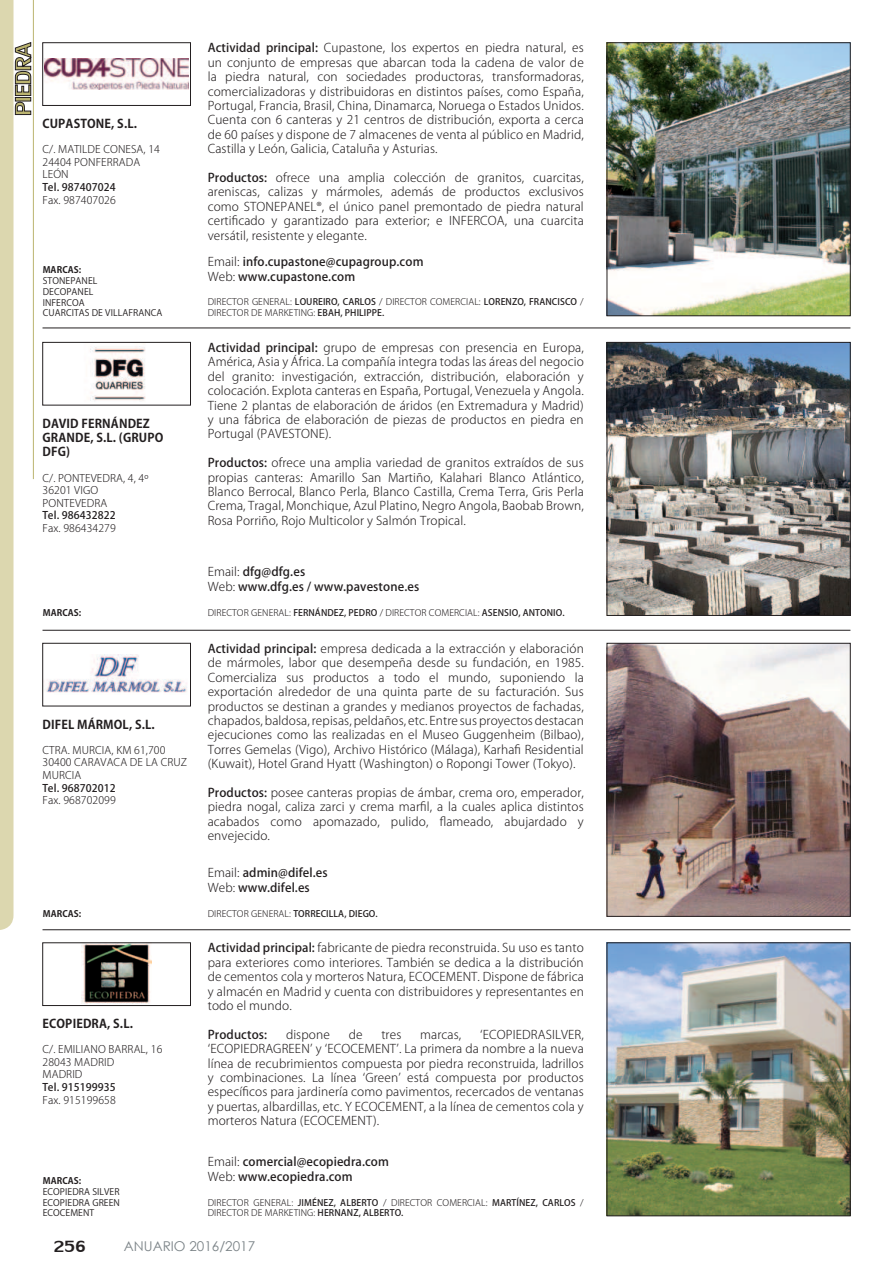
<style>
.page{position:relative;width:893px;height:1263px;background:#fff}
.page>*{position:absolute;margin:0;border:0;box-sizing:border-box;transform-origin:0 0}
.t1{font:24px "Lily UPC";color:#231f20}
.t2{font:13.5px "Century Gothic";color:#7b8387}
.t3{font:300 12px/14.4px "Koz Go Pro";letter-spacing:.01em;color:#231f20;text-align:justify}
.t4{font:500 12px/14.4px "Koz Go Pro";letter-spacing:.01em;color:#231f20}
.t5{font:700 12px/14.4px "Koz Go Pro";letter-spacing:.01em;color:#231f20}
.t6{font:300 10.5px/12.6px "Koz Go Pro";letter-spacing:.01em;color:#231f20}
.t7{font:500 10.5px "Koz Go Pro";letter-spacing:.01em;color:#231f20}
.t8{font:300 9px/10.5px "Koz Go Pro";letter-spacing:.01em;color:#231f20}
.t9{font:9px/10.8px "Koz Go Pro";letter-spacing:.01em;color:#231f20}
.t10{font:500 9px "Koz Go Pro";letter-spacing:.01em;color:#231f20}
.t11{font:700 9px "Koz Go Pro";letter-spacing:.01em;color:#231f20}
.s1{font-weight:500}
.s2{font-weight:300}
</style>
<div class="page">
<svg style="left:0;top:0;width:31px;height:930px"></svg>
<hr style="left:33px;top:0;width:1px;height:479px;background:#bbb470">
<hr style="left:43px;top:328px;width:807px;height:1px;background:#231f20">
<hr style="left:43px;top:630px;width:807px;height:1px;background:#231f20">
<hr style="left:43px;top:929px;width:807px;height:1px;background:#231f20">
<img style="left:609px;top:45px;width:239px;height:269px">
<div style="left:607px;top:43px;width:243px;height:273px;border:1px solid #231f20"></div>
<img style="left:45px;top:58px;width:143px;height:32px">
<div style="left:43px;top:43px;width:148px;height:63px;border:1px solid #231f20"></div>
<img style="left:609px;top:344px;width:239px;height:270px">
<div style="left:607px;top:342px;width:243px;height:274px;border:1px solid #231f20"></div>
<img style="left:90px;top:346px;width:56px;height:55px">
<div style="left:43px;top:342px;width:148px;height:63px;border:1px solid #231f20"></div>
<img style="left:609px;top:645px;width:239px;height:269px">
<div style="left:607px;top:643px;width:243px;height:273px;border:1px solid #231f20"></div>
<img style="left:46px;top:655px;width:141px;height:38px">
<div style="left:43px;top:643px;width:148px;height:63px;border:1px solid #231f20"></div>
<img style="left:609px;top:944px;width:239px;height:270px">
<div style="left:607px;top:942px;width:243px;height:274px;border:1px solid #231f20"></div>
<img style="left:82px;top:944px;width:69px;height:60px">
<div style="left:43px;top:942px;width:148px;height:64px;border:1px solid #231f20"></div>
<p class="t5" style="left:43px;top:117px;width:96px">CUPASTONE, S.L.</p>
<p class="t6" style="left:43px;top:143px;width:119px">C/. MATILDE CONESA, 14<br>24404 PONFERRADA<br>LEÓN</p>
<p class="t7" style="left:43px;top:180px;width:75px">Tel. 987407024</p>
<p class="t6" style="left:43px;top:193px;width:75px">Fax. 987407026</p>
<p class="t11" style="left:43px;top:264px;width:40px">MARCAS:</p>
<p class="t9" style="left:43px;top:275px;width:121px">STONEPANEL<br>DECOPANEL<br>INFERCOA<br>CUARCITAS DE VILLAFRANCA</p>
<p class="t5" style="left:43px;top:417px;width:122px">DAVID FERNÁNDEZ<br>GRANDE, S.L. (GRUPO<br>DFG)</p>
<p class="t6" style="left:43px;top:471px;width:107px">C/. PONTEVEDRA, 4, 4º<br>36201 VIGO<br>PONTEVEDRA</p>
<p class="t7" style="left:43px;top:509px;width:75px">Tel. 986432822</p>
<p class="t6" style="left:43px;top:522px;width:75px">Fax. 986434279</p>
<p class="t3" style="left:208px;top:41px;width:378px"><span class="s1">Actividad principal:</span> Cupastone, los expertos en piedra natural, es un conjunto de empresas que abarcan toda la cadena de valor de la piedra natural, con sociedades productoras, transformadoras, comercializadoras y distribuidoras en distintos países, como España, Portugal, Francia, Brasil, China, Dinamarca, Noruega o Estados Unidos.<br>Cuenta con 6 canteras y 21 centros de distribución, exporta a cerca de 60 países y dispone de 7 almacenes de venta al público en Madrid, Castilla y León, Galicia, Cataluña y Asturias.</p>
<p class="t3" style="left:208px;top:170px;width:378px"><span class="s1">Productos:</span> ofrece una amplia colección de granitos, cuarcitas, areniscas, calizas y mármoles, además de productos exclusivos como STONEPANEL®, el único panel premontado de piedra natural certi昀椀cado y garantizado para exterior; e INFERCOA, una cuarcita versátil, resistente y elegante.</p>
<p class="t4" style="left:208px;top:255px;width:217px"><span class="s2">Email:</span> info.cupastone@cupagroup.com<br><span class="s2">Web:</span> www.cupastone.com</p>
<p class="t8" style="left:208px;top:297px;width:378px">DIRECTOR GENERAL: <span class="s1">LOUREIRO, CARLOS</span> / DIRECTOR COMERCIAL: <span class="s1">LORENZO, FRANCISCO</span> /<br>DIRECTOR DE MARKETING: <span class="s1">EBAH, PHILIPPE.</span></p>
<p class="t3" style="left:208px;top:340px;width:378px"><span class="s1">Actividad principal:</span> grupo de empresas con presencia en Europa, América, Asia y África. La compañía integra todas las áreas del negocio del granito: investigación, extracción, distribución, elaboración y colocación. Explota canteras en España, Portugal, Venezuela y Angola.<br>Tiene 2 plantas de elaboración de áridos (en Extremadura y Madrid) y una fábrica de elaboración de piezas de productos en piedra en Portugal (PAVESTONE).</p>
<p class="t3" style="left:208px;top:456px;width:378px"><span class="s1">Productos:</span> ofrece una amplia variedad de granitos extraídos de sus propias canteras: Amarillo San Martiño, Kalahari Blanco Atlántico, Blanco Berrocal, Blanco Perla, Blanco Castilla, Crema Terra, Gris Perla Crema, Tragal, Monchique, Azul Platino, Negro Angola, Baobab Brown, Rosa Porriño, Rojo Multicolor y Salmón Tropical.</p>
<p class="t4" style="left:208px;top:565px;width:213px"><span class="s2">Email:</span> dfg@dfg.es<br><span class="s2">Web:</span> www.dfg.es / www.pavestone.es</p>
<p class="t11" style="left:43px;top:607px;width:40px">MARCAS:</p>
<p class="t8" style="left:208px;top:607px;width:358px">DIRECTOR GENERAL: <span class="s1">FERNÁNDEZ, PEDRO</span> / DIRECTOR COMERCIAL: <span class="s1">ASENSIO, ANTONIO.</span></p>
<p class="t3" style="left:208px;top:641px;width:378px"><span class="s1">Actividad principal:</span> empresa dedicada a la extracción y elaboración de mármoles, labor que desempeña desde su fundación, en 1985.<br>Comercializa sus productos a todo el mundo, suponiendo la exportación alrededor de una quinta parte de su facturación. Sus productos se destinan a grandes y medianos proyectos de fachadas, chapados, baldosa, repisas, peldaños, etc. Entre sus proyectos destacan ejecuciones como las realizadas en el Museo Guggenheim (Bilbao), Torres Gemelas (Vigo), Archivo Histórico (Málaga), Karha昀椀 Residential (Kuwait), Hotel Grand Hyatt (Washington) o Ropongi Tower (Tokyo).</p>
<p class="t3" style="left:208px;top:785px;width:378px"><span class="s1">Productos:</span> posee canteras propias de ámbar, crema oro, emperador, piedra nogal, caliza zarci y crema mar昀椀l, a la cuales aplica distintos acabados como apomazado, pulido, 昀氀ameado, abujardado y envejecido.</p>
<p class="t5" style="left:43px;top:718px;width:114px">DIFEL MÁRMOL, S.L.</p>
<p class="t6" style="left:43px;top:744px;width:146px">CTRA. MURCIA, KM 61,700<br>30400 CARAVACA DE LA CRUZ<br>MURCIA</p>
<p class="t7" style="left:43px;top:781px;width:75px">Tel. 968702012</p>
<p class="t6" style="left:43px;top:794px;width:75px">Fax. 968702099</p>
<p class="t4" style="left:208px;top:866px;width:121px"><span class="s2">Email:</span> admin@difel.es<br><span class="s2">Web:</span> www.difel.es</p>
<p class="t11" style="left:43px;top:908px;width:40px">MARCAS:</p>
<p class="t10" style="left:208px;top:907px;width:171px"><span class="s2">DIRECTOR GENERAL:</span> TORRECILLA, DIEGO.</p>
<p class="t3" style="left:208px;top:941px;width:378px"><span class="s1">Actividad principal:</span> fabricante de piedra reconstruida. Su uso es tanto para exteriores como interiores. También se dedica a la distribución de cementos cola y morteros Natura, ECOCEMENT. Dispone de fábrica y almacén en Madrid y cuenta con distribuidores y representantes en todo el mundo.</p>
<p class="t4" style="left:208px;top:1028px;width:61px">Productos:</p>
<p class="t3" style="left:286px;top:1027px;width:45px">dispone</p>
<p class="t3" style="left:349px;top:1027px;width:15px">de</p>
<p class="t3" style="left:381px;top:1027px;width:21px">tres</p>
<p class="t3" style="left:420px;top:1027px;width:43px">marcas,</p>
<p class="t5" style="left:43px;top:1017px;width:92px">ECOPIEDRA, S.L.</p>
<p class="t6" style="left:43px;top:1043px;width:121px">C/. EMILIANO BARRAL, 16<br>28043 MADRID<br>MADRID</p>
<p class="t7" style="left:43px;top:1080px;width:75px">Tel. 915199935</p>
<p class="t6" style="left:43px;top:1093px;width:75px">Fax. 915199658</p>
<p class="t3" style="left:208px;top:1027px;width:378px;text-indent:272px">‘ECOPIEDRASILVER, ‘ECOPIEDRAGREEN’ y ‘ECOCEMENT’. La primera da nombre a la nueva línea de recubrimientos compuesta por piedra reconstruida, ladrillos y combinaciones. La línea ‘Green’ está compuesta por productos especí昀椀cos para jardinería como pavimentos, recercados de ventanas y puertas, albardillas, etc. Y ECOCEMENT, a la línea de cementos cola y morteros Natura (ECOCEMENT).</p>
<p class="t11" style="left:43px;top:1175px;width:40px">MARCAS:</p>
<p class="t9" style="left:43px;top:1186px;width:79px;text-align:justify">ECOPIEDRA SILVER ECOPIEDRA GREEN ECOCEMENT</p>
<p class="t4" style="left:208px;top:1155px;width:183px"><span class="s2">Email:</span> comercial@ecopiedra.com<br><span class="s2">Web:</span> www.ecopiedra.com</p>
<p class="t8" style="left:208px;top:1197px;width:378px">DIRECTOR GENERAL: <span class="s1">JIMÉNEZ, ALBERTO</span> / DIRECTOR COMERCIAL: <span class="s1">MARTÍNEZ, CARLOS</span> /<br>DIRECTOR DE MARKETING: <span class="s1">HERNANZ, ALBERTO.</span></p>
<h1 class="t1" style="left:54px;top:1229px;width:34px">256</h1>
<p class="t2" style="left:124px;top:1241px;width:133px">ANUARIO 2016/2017</p>
</div>
